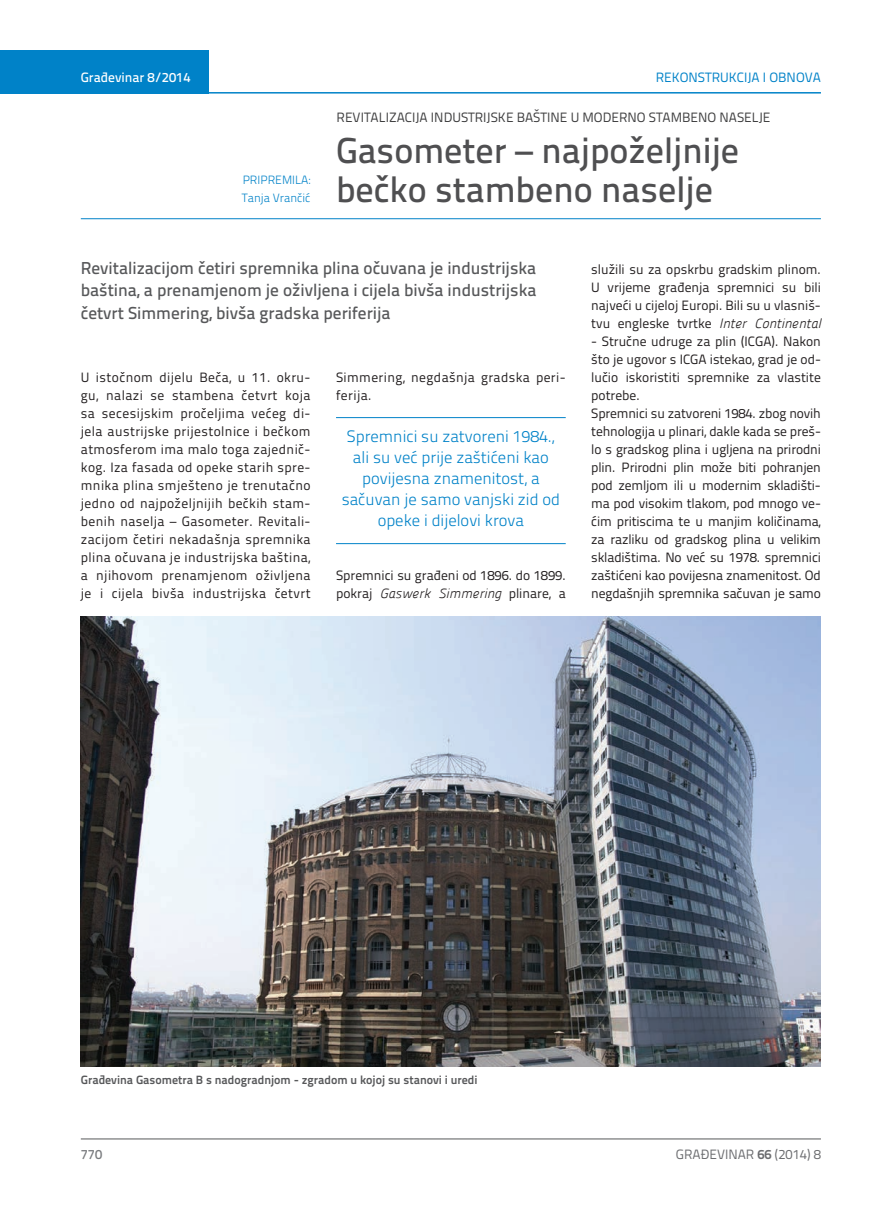
<style>
.page{position:relative;width:872px;height:1212px;background:#fff}
.page>*{position:absolute;margin:0;border:0;box-sizing:border-box;transform-origin:0 0}
.t1{font:500 36px/39px "Titillium Text 22 L";color:#4f4f51}
.t2{font:500 17.25px/22.5px "Titillium Text 22 L";color:#57585a;text-align:justify}
.t3{font:300 16.5px/21px "Titillium Text 22 L";color:#0082c8;text-align:center}
.t4{font:13.5px/18px "Titillium Text 22 L";letter-spacing:-.01em;color:#231f20;text-align:justify}
.t5{font:13.5px "Titillium Text 22 L";color:#3e3e3f}
.t6{font:13.5px/18px "Titillium Text 22 L";letter-spacing:.03em;color:#231f20}
.t7{font:italic 13.5px "Panefresco 250 wt";color:#231f20}
.t8{font:13.5px "Titillium Text 22 L";color:#0082c8}
.t9{font:13.5px "Titillium Text 22 L";color:#6c6d70}
.t10{font:500 13.5px "Titillium Text 22 L";color:#fff}
.t11{font:500 13.5px "Titillium Text 22 L";color:#787a7d}
.t12{font:700 12px "Titillium Text 22 L";color:#57585a}
.t13{font:300 12px/18px "Titillium Text 22 L";color:#0082c8}
.s1{font-family:"Titillium Text 22 L";font-style:normal}
.s2{font-family:"Panefresco 250 wt";font-style:italic}
.s3{font-weight:700}
</style>
<div class="page">
<hr style="left:81px;top:1139px;width:740px;height:1px;background:#57585a">
<div style="left:0;top:50px;width:208px;height:44px;background:#0082c8"></div>
<hr style="left:0;top:92px;width:821px;height:2px;background:#0082c8">
<hr style="left:81px;top:218px;width:740px;height:1px;background:#0082c8">
<hr style="left:336px;top:417px;width:230px;height:1px;background:#0082c8">
<hr style="left:336px;top:543px;width:230px;height:1px;background:#0082c8">
<img style="left:81px;top:616px;width:740px;height:450px">
<p class="t10" style="left:81px;top:67px;width:111px">Građevinar 8/2014</p>
<p class="t8" style="left:655px;top:68px;width:167px">REKONSTRUKCIJA I OBNOVA</p>
<p class="t13" style="left:242px;top:170px;width:70px">PRIPREMILA:<br>Tanja Vrančić</p>
<p class="t5" style="left:336px;top:107px;width:435px">REVITALIZACIJA INDUSTRIJSKE BAŠTINE U MODERNO STAMBENO NASELJE</p>
<h1 class="t1" style="left:336px;top:128px;width:404px">Gasometer – najpoželjnije bečko stambeno naselje</h1>
<p class="t2" style="left:81px;top:255px;width:457px">Revitalizacijom četiri spremnika plina očuvana je industrijska baština, a prenamjenom je oživljena i cijela bivša industrijska četvrt Simmering, bivša gradska periferija</p>
<p class="t4" style="left:81px;top:367px;width:231px">U istočnom dijelu Beča, u 11. okru&shy;gu, nalazi se stambena četvrt koja sa secesijskim pročeljima većeg di&shy;jela austrijske prijestolnice i bečkom atmosferom ima malo toga zajednič&shy;kog. Iza fasada od opeke starih spre&shy;mnika plina smješteno je trenutačno jedno od najpoželjnijih bečkih stam&shy;benih naselja – Gasometer. Revitali&shy;zacijom četiri nekadašnja spremnika plina očuvana je industrijska baština, a njihovom prenamjenom oživljena je i cijela bivša industrijska četvrt</p>
<p class="t6" style="left:336px;top:367px;width:231px">Simmering, negdašnja gradska peri&shy;ferija.</p>
<p class="t3" style="left:342px;top:425px;width:220px">Spremnici su zatvoreni 1984., ali su već prije zaštićeni kao povijesna znamenitost, a sačuvan je samo vanjski zid od opeke i dijelovi krova</p>
<p class="t4" style="left:336px;top:565px;width:231px">Spremnici su građeni od 1896. do 1899.</p>
<p class="t7" style="left:336px;top:583px;width:231px"><span class="s1">pokraj</span> Gaswerk Simmering <span class="s1">plinare, a</span></p>
<p class="t4" style="left:591px;top:259px;width:231px">služili su za opskrbu gradskim plinom.<br>U vrijeme građenja spremnici su bili najveći u cijeloj Europi. Bili su u vlasniš&shy;tvu engleske tvrtke <span class="s2">Inter Continental</span></p>
<p class="t4" style="left:591px;top:331px;width:231px;text-align:left">- Stručne udruge za plin (ICGA). Nakon što je ugovor s ICGA istekao, grad je od&shy;lučio iskoristiti spremnike za vlastite potrebe.<br>Spremnici su zatvoreni 1984. zbog novih tehnologija u plinari, dakle kada se preš&shy;lo s gradskog plina i ugljena na prirodni plin. Prirodni plin može biti pohranjen pod zemljom ili u modernim skladišti&shy;ma pod visokim tlakom, pod mnogo ve&shy;ćim pritiscima te u manjim količinama, za razliku od gradskog plina u velikim skladištima. No već su 1978. spremnici zaštićeni kao povijesna znamenitost. Od negdašnjih spremnika sačuvan je samo</p>
<p class="t12" style="left:81px;top:1071px;width:398px">Građevina Gasometra B s nadogradnjom - zgradom u kojoj su stanovi i uredi</p>
<p class="t11" style="left:81px;top:1144px;width:23px">770</p>
<p class="t9" style="left:676px;top:1144px;width:146px">GRAĐEVINAR <span class="s3">66</span> (2014) 8</p>
</div>
